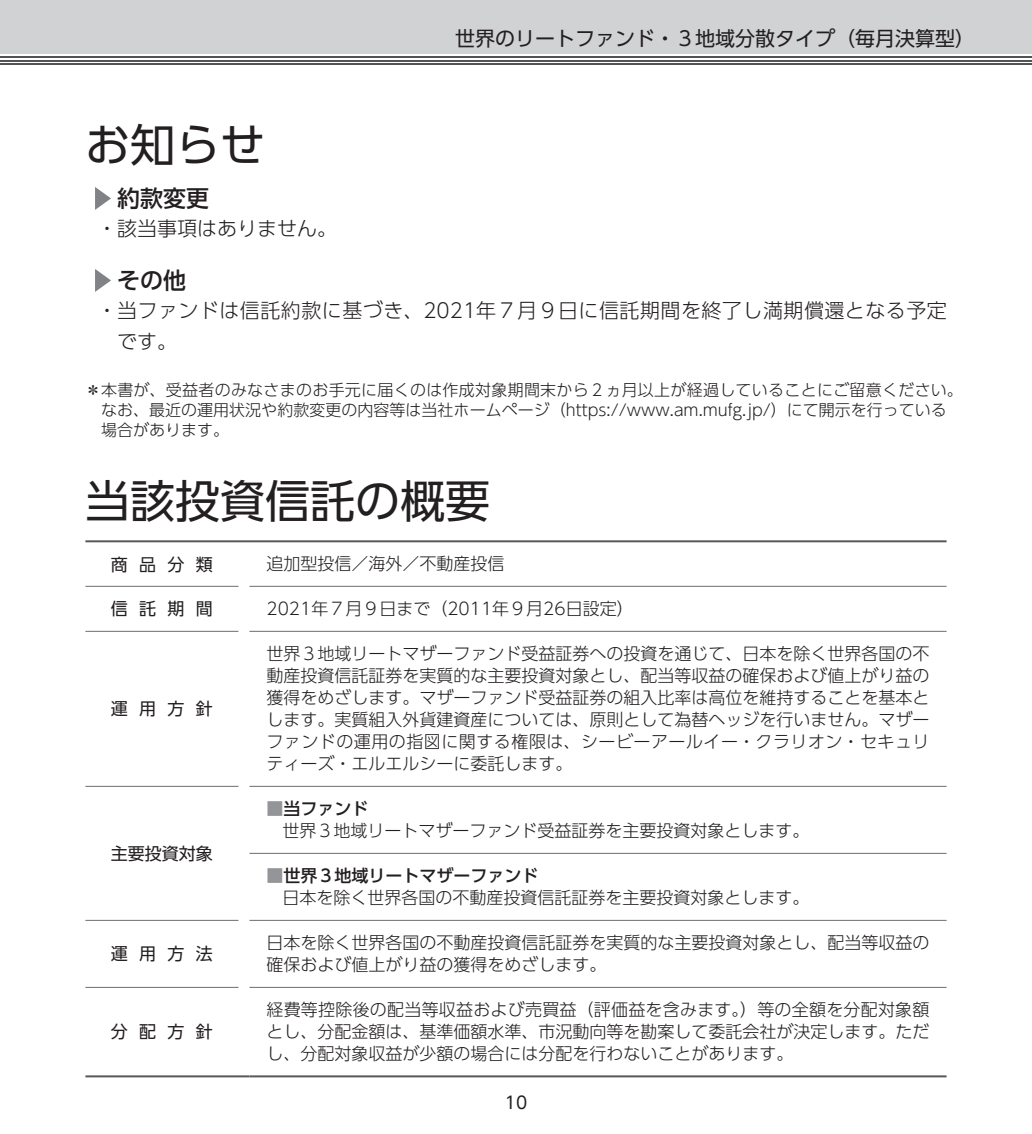
<style>
.page{position:relative;width:1032px;height:1134px;background:#fff}
.page>*{position:absolute;margin:0;border:0;box-sizing:border-box;transform-origin:0 0}
.t1{font:45px "UD Shin Go Pro Regular 90 msp RKSJ H";color:#231f20}
.t2{font:23px "UD Shin Go Pro Medium 90 msp RKSJ H";color:#231f20}
.t3{font:20px/31px "UD Shin Go Pro Light 90 msp RKSJ H";letter-spacing:.025em;color:#231f20}
.t4{font:20px "UD Shin Go Pro Regular 90 msp RKSJ H";color:#231f20}
.t5{font:20px "UD Shin Go Pro Light 90 msp RKSJ H";color:#231f20}
.t6{font:17px/22px "UD Shin Go Pro Light 90 msp RKSJ H";color:#231f20;text-align:justify}
.t7{font:17px "UD Shin Go Pro Regular 90 msp RKSJ H";letter-spacing:.665em;color:#231f20}
.t8{font:17px "UD Shin Go Pro Medium 90 msp RKSJ H";color:#231f20}
.t9{font:16px/20px "UD Shin Go Pro Light 90 msp RKSJ H";letter-spacing:.005em;color:#231f20}
.s1{color:#939598}
</style>
<div class="page">
<div style="left:0;top:0;width:1032px;height:54px;background:#d1d2d4"></div>
<hr style="left:0;top:63px;width:1032px;height:2px;background:#535355">
<hr style="left:0;top:60px;width:1032px;height:1px;background:#535355">
<hr style="left:0;top:56px;width:1032px;height:2px;background:#535355">
<svg style="left:95px;top:187px;width:16px;height:23px"></svg>
<svg style="left:95px;top:269px;width:16px;height:23px"></svg>
<hr style="left:85px;top:540px;width:861px;height:2px;background:#57585a">
<hr style="left:85px;top:1075px;width:164px;height:2px;background:#57585a">
<hr style="left:249px;top:853px;width:697px;height:1px;background:#6c6d70">
<hr style="left:249px;top:920px;width:697px;height:1px;background:#6c6d70">
<hr style="left:249px;top:987px;width:697px;height:1px;background:#6c6d70">
<hr style="left:85px;top:920px;width:153px;height:1px;background:#6c6d70">
<hr style="left:85px;top:987px;width:153px;height:1px;background:#6c6d70">
<hr style="left:249px;top:586px;width:697px;height:1px;background:#6c6d70">
<hr style="left:249px;top:631px;width:697px;height:1px;background:#6c6d70">
<hr style="left:249px;top:786px;width:697px;height:1px;background:#6c6d70">
<hr style="left:85px;top:586px;width:153px;height:1px;background:#6c6d70">
<hr style="left:85px;top:631px;width:153px;height:1px;background:#6c6d70">
<hr style="left:85px;top:786px;width:153px;height:1px;background:#6c6d70">
<hr style="left:249px;top:1075px;width:697px;height:2px;background:#57585a">
<p class="t4" style="left:455px;top:31px;width:521px">世界のリートファンド・３地域分散タイプ（毎月決算型）</p>
<h1 class="t1" style="left:85px;top:128px;width:181px">お知らせ</h1>
<h2 class="t2" style="left:117px;top:190px;width:94px">約款変更</h2>
<p class="t5" style="left:97px;top:220px;width:241px">・該当事項はありません。</p>
<h2 class="t2" style="left:117px;top:272px;width:71px">その他</h2>
<p class="t3" style="left:117px;top:297px;width:831px;text-indent:-20px">・ 当ファンドは信託約款に基づき、2021年７月９日に信託期間を終了し満期償還となる予定です。</p>
<p class="t9" style="left:101px;top:382px;width:863px;text-indent:-16px">＊ 本書が、受益者のみなさまのお手元に届くのは作成対象期間末から２ヵ月以上が経過していることにご留意ください。なお、最近の運用状況や約款変更の内容等は当社ホームページ（https://www.am.mufg.jp/）にて開示を行っている場合があります。</p>
<h1 class="t1" style="left:85px;top:484px;width:406px">当該投資信託の概要</h1>
<p class="t7" style="left:111px;top:558px;width:104px">商品分類</p>
<p class="t6" style="left:266px;top:555px;width:239px">追加型投信／海外／不動産投信</p>
<p class="t7" style="left:111px;top:602px;width:104px">信託期間</p>
<p class="t6" style="left:266px;top:600px;width:369px">2021年７月９日まで（2011年９月26日設定）</p>
<p class="t7" style="left:111px;top:702px;width:104px">運用方針</p>
<p class="t7" style="left:111px;top:847px;width:103px">主要投資対象</p>
<p class="t6" style="left:266px;top:645px;width:664px">世界３地域リートマザーファンド受益証券への投資を通じて、日本を除く世界各国の不動産投資信託証券を実質的な主要投資対象とし、配当等収益の確保および値上がり益の獲得をめざします。マザーファンド受益証券の組入比率は高位を維持することを基本とします。実質組入外貨建資産については、原則として為替ヘッジを行いません。マザーファンドの運用の指図に関する権限は、シービーアールイー・クラリオン・セキュリティーズ・エルエルシーに委託します。</p>
<p class="t8" style="left:266px;top:802px;width:103px"><span class="s1">■</span>当ファンド</p>
<p class="t6" style="left:282px;top:822px;width:529px">世界３地域リートマザーファンド受益証券を主要投資対象とします。</p>
<p class="t8" style="left:266px;top:869px;width:274px"><span class="s1">■</span>世界３地域リートマザーファンド</p>
<p class="t6" style="left:282px;top:889px;width:529px">日本を除く世界各国の不動産投資信託証券を主要投資対象とします。</p>
<p class="t7" style="left:111px;top:947px;width:104px">運用方法</p>
<p class="t6" style="left:266px;top:934px;width:665px">日本を除く世界各国の不動産投資信託証券を実質的な主要投資対象とし、配当等収益の確保および値上がり益の獲得をめざします。</p>
<p class="t7" style="left:111px;top:1025px;width:104px">分配方針</p>
<p class="t6" style="left:266px;top:1001px;width:665px">経費等控除後の配当等収益および売買益（評価益を含みます。）等の全額を分配対象額とし、分配金額は、基準価額水準、市況動向等を勘案して委託会社が決定します。ただし、分配対象収益が少額の場合には分配を行わないことがあります。</p>
<p class="t7" style="left:505px;top:1096px;width:24px">10</p>
</div>
